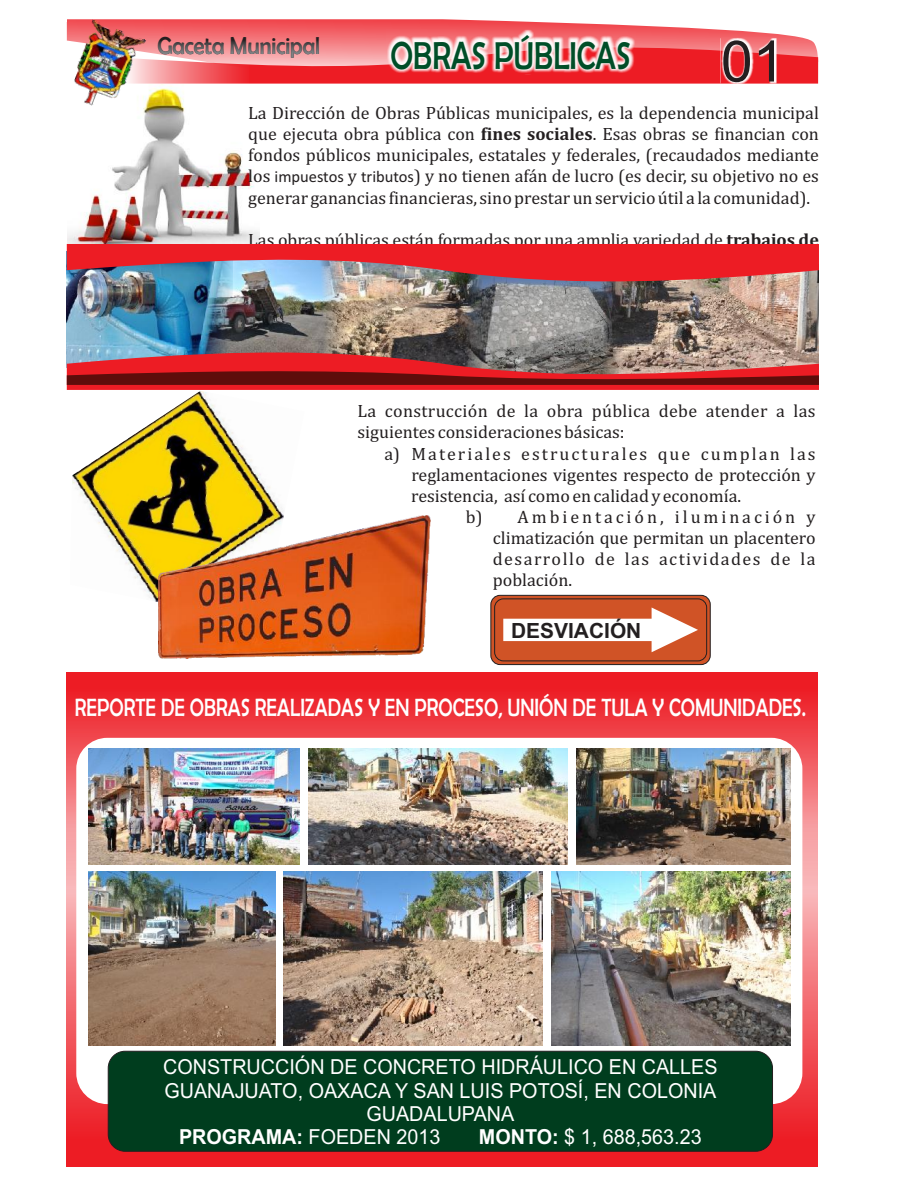
<style>
.page{position:relative;width:918px;height:1188px;background:#fff}
.page>*{position:absolute;margin:0;border:0;box-sizing:border-box;transform-origin:0 0}
.t1{font:57.15px "Arial";color:#231f20}
.t2{font:39.15px "Berlin Sans FB";color:#004e28;scale:.8 1}
.t3{font:25.2px "Berlin Sans FB";color:#fff;scale:.78 1}
.t4{font:24.75px "Berlin Sans FB";color:#231f20;scale:.9 1}
.t5{font:700 21px "Arial";color:#231f20}
.t6{font:20.7px "Arial";color:#fff;scale:.96 1}
.t7{font:18px/21.1px "Cambria";color:#231f20;text-align:justify}
.s1{font-weight:700}
.s2{font-family:"Calibri";font-size:16.5px}
</style>
<div class="page">
<svg style="left:67px;top:19px;width:743px;height:66px"></svg>
<svg style="left:149px;top:40px;width:669px;height:44px;background:#f15a60"></svg>
<img style="left:68px;top:86px;width:191px;height:158px">
<div style="left:386px;top:30px;width:249px;height:45px;background:#fff;opacity:.98"></div>
<div style="left:721px;top:38px;width:56px;height:47px;background:#fff;opacity:.98"></div>
<img style="left:67px;top:288px;width:129px;height:58px">
<img style="left:196px;top:288px;width:119px;height:58px">
<img style="left:315px;top:288px;width:146px;height:58px">
<img style="left:461px;top:288px;width:139px;height:58px">
<img style="left:600px;top:288px;width:219px;height:58px">
<img style="left:67px;top:244px;width:752px;height:44px">
<svg style="left:67px;top:346px;width:752px;height:44px;background:#a44143"></svg>
<img style="left:72px;top:391px;width:212px;height:211px">
<img style="left:158px;top:515px;width:272px;height:144px">
<svg style="left:490px;top:595px;width:221px;height:70px;background:#9e482a"></svg>
<div style="left:494px;top:598px;width:213px;height:63px;background:#d05326;border:1px solid #231f20;border-radius:9px"></div>
<svg style="left:503px;top:608px;width:195px;height:44px"></svg>
<svg style="left:66px;top:672px;width:752px;height:231px;background:#ee2f36"></svg>
<svg style="left:67px;top:805px;width:751px;height:362px;background:#ef3d44"></svg>
<div style="left:76px;top:738px;width:726px;height:366px;background:#fff;border-radius:31px"></div>
<div style="left:108px;top:1051px;width:665px;height:101px;background:#003d1e;border:1px solid #231f20;border-radius:17px"></div>
<img style="left:89px;top:749px;width:211px;height:116px">
<img style="left:308px;top:749px;width:260px;height:115px">
<img style="left:576px;top:749px;width:215px;height:115px">
<img style="left:89px;top:872px;width:186px;height:173px">
<img style="left:283px;top:872px;width:259px;height:173px">
<img style="left:551px;top:872px;width:240px;height:173px">
<img style="left:68px;top:20px;width:81px;height:98px">
<h2 class="t2" style="left:391px;top:34px;width:302px">OBRAS PÚBLICAS</h2>
<h3 class="t4" style="left:157px;top:31px;width:182px">Gaceta Municipal</h3>
<h1 class="t1" style="left:721px;top:40px;width:65px">01</h1>
<p class="t7" style="left:248px;top:104px;width:572px">La Dirección de Obras Públicas municipales, es la dependencia municipal que ejecuta obra pública con <span class="s1">fines sociales</span>. Esas obras se financian con fondos públicos municipales, estatales y federales, (recaudados mediante los <span class="s2">impuestos</span> y <span class="s2">tributos</span>) y no tienen afán de lucro (es decir, su objetivo no es generar ganancias financieras, sino prestar un servicio útil a la comunidad).</p>
<p class="t7" style="left:248px;top:231px;width:572px">Las obras públicas están formadas por una amplia variedad de <span class="s1">trabajos de</span></p>
<p class="t7" style="left:358px;top:402px;width:460px">La construcción de la obra pública debe atender a las siguientes consideraciones básicas:</p>
<p class="t7" style="left:411px;top:444px;width:406px;text-indent:-27px">a) Materiales estructurales que cumplan las reglamentaciones vigentes respecto de protección y resistencia, ası ́como en calidad y economıá .</p>
<p class="t7" style="left:493px;top:507px;width:324px;text-indent:-27px">b) Ambientación, iluminación y climatización que permitan un placentero desarrollo de las actividades de la población.</p>
<p class="t5" style="left:511px;top:623px;width:132px">DESVIACIÓN</p>
<h3 class="t3" style="left:75px;top:694px;width:939px">REPORTE DE OBRAS REALIZADAS Y EN PROCESO, UNIÓN DE TULA Y COMUNIDADES.</h3>
<p class="t6" style="left:163px;top:1059px;width:579px">CONSTRUCCIÓN DE CONCRETO HIDRÁULICO EN CALLES</p>
<p class="t6" style="left:164px;top:1082px;width:577px">GUANAJUATO, OAXACA Y SAN LUIS POTOSÍ, EN COLONIA</p>
<p class="t6" style="left:366px;top:1106px;width:156px">GUADALUPANA</p>
<p class="t6" style="left:179px;top:1129px;width:274px"><span class="s1">PROGRAMA:</span> FOEDEN 2013</p>
<p class="t6" style="left:479px;top:1129px;width:234px"><span class="s1">MONTO:</span> $ 1, 688,563.23</p>
</div>
